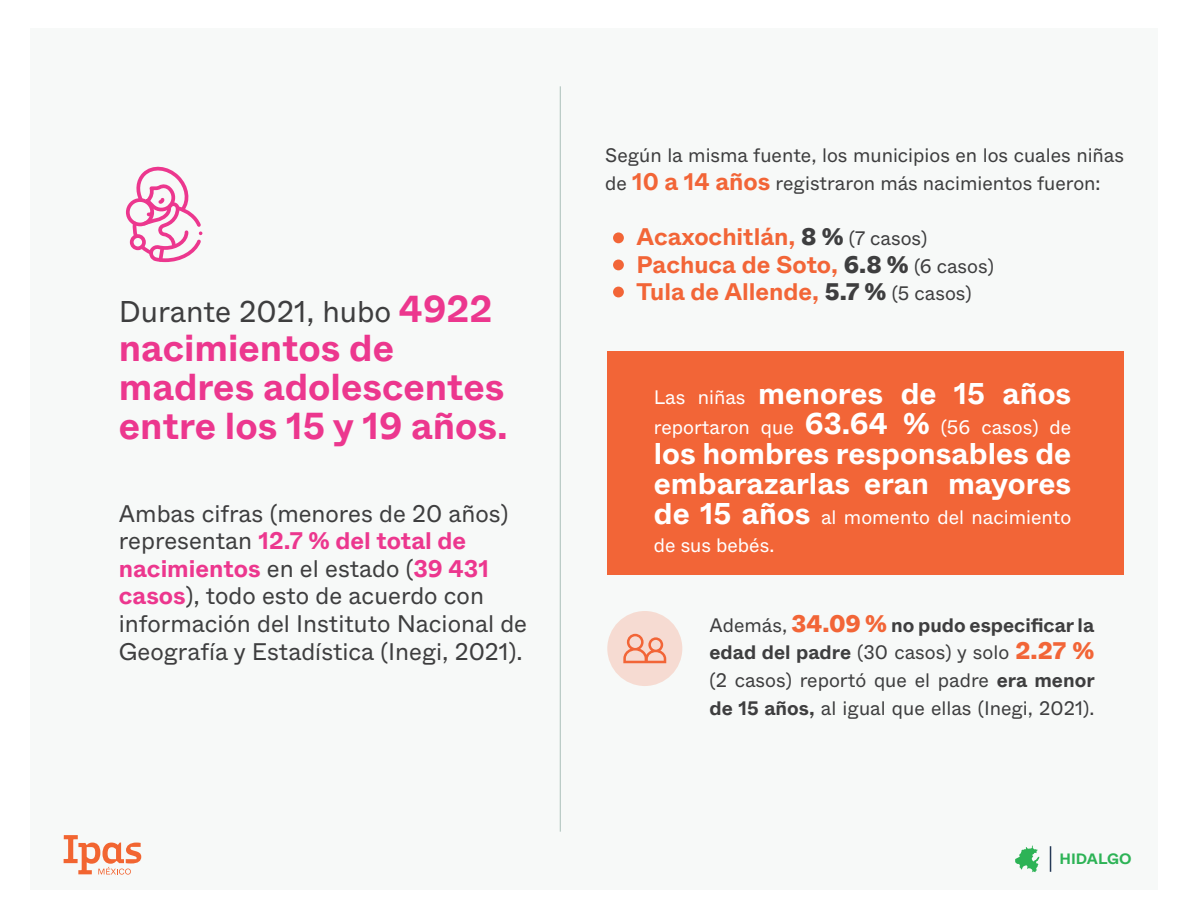
<style>
.page{position:relative;width:1188px;height:918px;background:#fff}
.page>*{position:absolute;margin:0;border:0;box-sizing:border-box;transform-origin:0 0}
.t1{font:700 37.5px/39px "ABC Whyte";color:#ec378e}
.t2{font:700 30px/30px "ABC Whyte";color:#fff}
.t3{font:30px "ABC Whyte";color:#3e3e3f}
.t4{font:24px/27.6px "ABC Whyte";color:#3e3e3f}
.t5{font:700 24px/27.6px "ABC Whyte";color:#f26537}
.t6{font:19.5px/27.6px "ABC Whyte";color:#3e3e3f;text-align:justify}
.t7{font:19.5px/27.6px "ABC Whyte";color:#fff}
.t8{font:700 15px "ABC Whyte";color:#2db356}
.s1{font-weight:700;font-size:37.5px;color:#ec378e}
.s2{font-weight:700;color:#ec378e}
.s3{font-weight:700;font-size:24px;color:#f26537}
.s4{font-weight:800;color:#3e3e3f}
.s5{font-weight:400;font-size:19.5px;color:#3e3e3f}
.s6{font-weight:400;font-size:19.5px}
.s7{font-weight:700;font-size:30px}
.s8{font-weight:800;font-size:24px;color:#f26537}
.s9{font-weight:700}
</style>
<div class="page">
<div style="left:30px;top:28px;width:1128px;height:862px;background:#f7f9f8"></div>
<svg style="left:64px;top:835px;width:77px;height:40px"></svg>
<svg style="left:1050px;top:846px;width:1px;height:26px"></svg>
<svg style="left:1015px;top:846px;width:24px;height:26px"></svg>
<div style="left:607px;top:351px;width:517px;height:224px;background:#f26537"></div>
<div style="left:613px;top:232px;width:11px;height:11px;background:#f26537;border-radius:50%"></div>
<div style="left:613px;top:260px;width:11px;height:10px;background:#f26537;border-radius:50%"></div>
<div style="left:613px;top:287px;width:11px;height:10px;background:#f26537;border-radius:50%"></div>
<hr style="left:560px;top:86px;width:1px;height:746px;background:#b3c6c1">
<div style="left:607px;top:611px;width:75px;height:75px;background:#f6dbd2;border-radius:50%"></div>
<svg style="left:623px;top:634px;width:43px;height:29px"></svg>
<div style="left:126px;top:198px;width:28px;height:28px;border:4px solid #ec378e;border-radius:50%"></div>
<div style="left:130px;top:234px;width:16px;height:16px;border:4px solid #ec378e;border-radius:50%"></div>
<svg style="left:131px;top:166px;width:72px;height:97px"></svg>
<h2 class="t3" style="left:119px;top:292px;width:375px">Durante 2021, hubo <span class="s1">4922</span></h2>
<h1 class="t1" style="left:119px;top:329px;width:390px">nacimientos de madres adolescentes entre los 15 y 19 años.</h1>
<p class="t4" style="left:119px;top:500px;width:410px">Ambas cifras (menores de 20 años) representan <span class="s2">12.7 % del total de nacimientos</span> en el estado (<span class="s2">39 431 casos</span>), todo esto de acuerdo con información del Instituto Nacional de Geografía y Estadística (Inegi, 2021).</p>
<p class="t6" style="left:605px;top:142px;width:520px">Según la misma fuente, los municipios en los cuales niñas de <span class="s3">10 a 14 años</span> registraron más nacimientos fueron:</p>
<p class="t5" style="left:636px;top:223px;width:359px">Acaxochitlán, <span class="s4">8 %</span> <span class="s5">(7 casos)<br></span>Pachuca de Soto, <span class="s4">6.8 %</span> <span class="s5">(6 casos)<br></span>Tula de Allende, <span class="s4">5.7 %</span> <span class="s5">(5 casos)</span></p>
<h2 class="t2" style="left:654px;top:379px;width:419px"><span class="s6">Las niñas</span> menores de 15 años</h2>
<p class="t7" style="left:654px;top:413px;width:419px">reportaron que <span class="s7">63.64 %</span> (56 casos) de</p>
<h2 class="t2" style="left:654px;top:439px;width:419px">los hombres responsables de embarazarlas eran mayores</h2>
<p class="t7" style="left:654px;top:503px;width:419px"><span class="s7">de 15 años</span> al momento del nacimiento de sus bebés.</p>
<p class="t6" style="left:709px;top:611px;width:387px">Además, <span class="s8">34.09 %</span> <span class="s9">no pudo especificar la edad del padre</span> (30 casos) y solo <span class="s8">2.27 % </span>(2 casos) reportó que el padre <span class="s9">era menor de 15 años,</span> al igual que ellas (Inegi, 2021).</p>
<p class="t8" style="left:1059px;top:849px;width:74px">HIDALGO</p>
</div>
